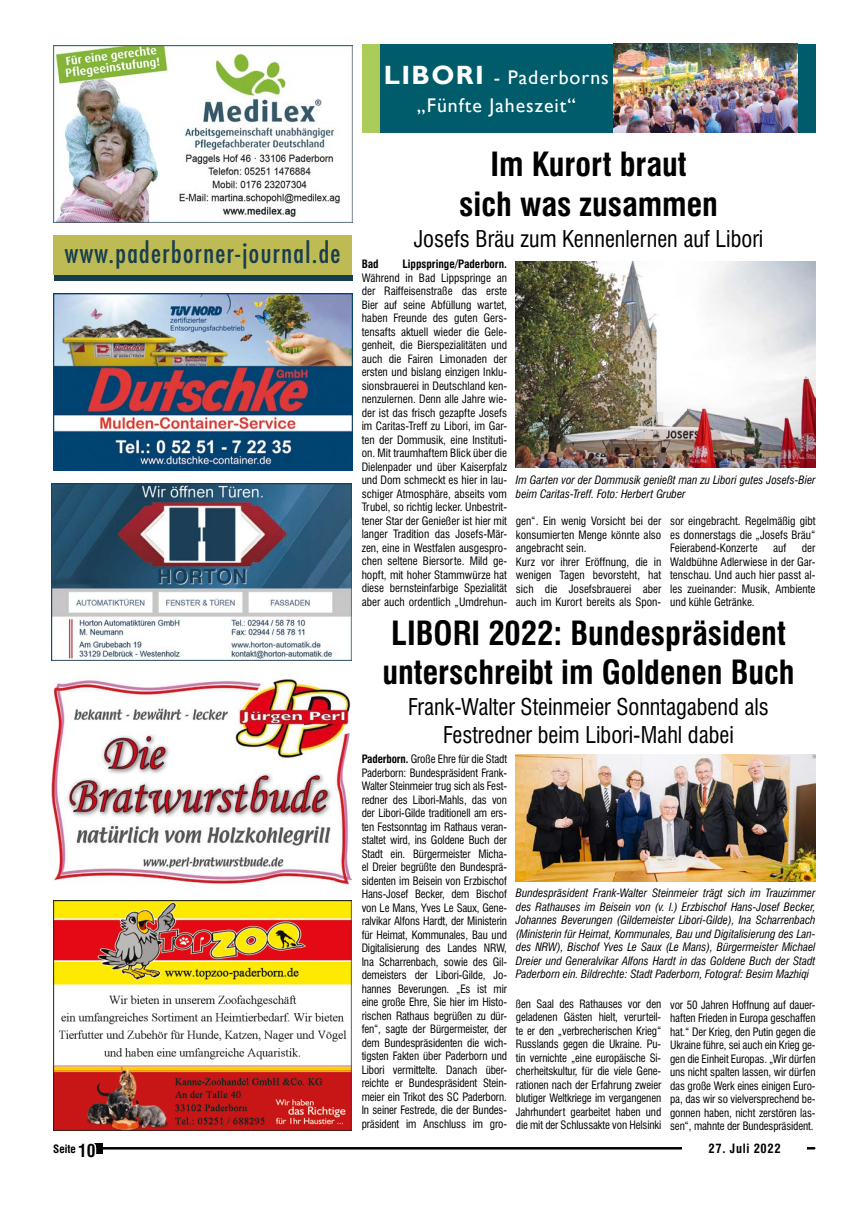
<style>
.page{position:relative;width:851px;height:1205px;background:#fff}
.page>*{position:absolute;margin:0;border:0;box-sizing:border-box;transform-origin:0 0}
.t1{font:700 condensed 32.5px/39.5px "Swiss 721 BT";color:#000;text-align:center}
.t2{font:condensed 27.5px "Futura";letter-spacing:.05em;color:#173d4e}
.t3{font:condensed 22.5px/27.5px "Swiss 721 BT";color:#000;text-align:center}
.t4{font:19.75px/28.6px "Gill Sans";letter-spacing:.05em;color:#fff;text-align:center}
.t5{font:700 condensed 12.5px "Swiss 721 BT";letter-spacing:.05em;color:#000}
.t6{font:condensed 11.25px/13.5px "Swiss 721 BT";color:#000;text-align:justify}
.t7{font:italic condensed 11.25px/13.5px "Swiss 721 BT";color:#000}
.t8{font:700 condensed 11.25px "Swiss 721 BT";color:#000}
.s1{font-weight:700;font-size:26.38px}
.s2{font-weight:700}
.s3{font-size:17.5px;color:#fff}
</style>
<div class="page">
<hr style="left:97px;top:1147px;width:717px;height:2px;background:#000">
<div style="left:92px;top:1143px;width:10px;height:10px;background:#000"></div>
<div style="left:682px;top:1136px;width:124px;height:24px;background:#fff"></div>
<img style="left:52px;top:679px;width:299px;height:206px">
<img style="left:53px;top:900px;width:298px;height:230px">
<img style="left:52px;top:483px;width:299px;height:178px">
<div style="left:54px;top:235px;width:298px;height:40px;background:#bfbb54"></div>
<div style="left:54px;top:275px;width:298px;height:5px;background:#173d4e"></div>
<img style="left:53px;top:46px;width:300px;height:177px">
<div style="left:365px;top:44px;width:450px;height:88px;background:#005c6b"></div>
<img style="left:613px;top:44px;width:184px;height:88px">
<div style="left:361px;top:44px;width:18px;height:88px;background:#abcc59"></div>
<img style="left:53px;top:293px;width:300px;height:177px">
<img style="left:516px;top:262px;width:299px;height:205px">
<img style="left:516px;top:754px;width:299px;height:127px">
<h2 class="t2" style="left:65px;top:236px;width:277px">www.paderborner-journal.de</h2>
<h3 class="t4" style="left:384px;top:63px;width:226px"><span class="s1">LIBORI</span> - Paderborns „Fünfte Jaheszeit“</h3>
<h1 class="t1" style="left:459px;top:145px;width:260px">Im Kurort braut<br>sich was zusammen</h1>
<h3 class="t3" style="left:413px;top:225px;width:351px">Josefs Bräu zum Kennenlernen auf Libori</h3>
<p class="t8" style="left:361px;top:257px;width:19px">Bad</p>
<p class="t8" style="left:402px;top:257px;width:106px">Lippspringe/Paderborn.</p>
<p class="t6" style="left:361px;top:271px;width:147px">Während in Bad Lippspringe an der Raiffeisenstraße das erste Bier auf seine Abfüllung wartet, haben Freunde des guten Gers&shy;tensafts aktuell wieder die Gele&shy;genheit, die Bierspezialitäten und auch die Fairen Limonaden der ersten und bislang einzigen Inklu&shy;sionsbrauerei in Deutschland ken&shy;nenzulernen. Denn alle Jahre wie&shy;der ist das frisch gezapfte Josefs im Caritas-Treff zu Libori, im Gar&shy;ten der Dommusik, eine Instituti&shy;on. Mit traumhaftem Blick über die Dielenpader und über Kaiserpfalz und Dom schmeckt es hier in lau&shy;schiger Atmosphäre, abseits vom Trubel, so richtig lecker. Unbestrit&shy;tener Star der Genießer ist hier mit langer Tradition das Josefs-Mär&shy;zen, eine in Westfalen ausgespro&shy;chen seltene Biersorte. Mild ge&shy;hopft, mit hoher Stammwürze hat diese bernsteinfarbige Spezialität aber auch ordentlich „Umdrehun-</p>
<p class="t7" style="left:516px;top:474px;width:301px">Im Garten vor der Dommusik genießt man zu Libori gutes Josefs-Bier beim Caritas-Treff. Foto: Herbert Gruber</p>
<p class="t6" style="left:670px;top:514px;width:147px">sor eingebracht. Regelmäßig gibt es donnerstags die „Josefs Bräu“ Feierabend-Konzerte</p>
<p class="t6" style="left:516px;top:514px;width:147px;text-align:left">gen“. Ein wenig Vorsicht bei der konsumierten Menge könnte also angebracht sein.<br>Kurz vor ihrer Eröffnung, die in wenigen Tagen bevorsteht, hat sich die Josefsbrauerei aber auch im Kurort bereits als Spon-</p>
<p class="t6" style="left:773px;top:541px;width:15px">auf</p>
<p class="t6" style="left:670px;top:541px;width:147px;text-indent:132px">der Waldbühne Adlerwiese in der Gar&shy;tenschau. Und auch hier passt al&shy;les zueinander: Musik, Ambiente und kühle Getränke.</p>
<h1 class="t1" style="left:382px;top:613px;width:413px;text-align:left">LIBORI 2022: Bundespräsident unterschreibt im Goldenen Buch</h1>
<h3 class="t3" style="left:408px;top:693px;width:362px">Frank-Walter Steinmeier Sonntagabend als<br>Festredner beim Libori-Mahl dabei</h3>
<p class="t6" style="left:361px;top:752px;width:147px"><span class="s2">Paderborn.</span> Große Ehre für die Stadt Paderborn: Bundespräsident Frank-Walter Steinmeier trug sich als Fest&shy;redner des Libori-Mahls, das von der Libori-Gilde traditionell am ers&shy;ten Festsonntag im Rathaus veran&shy;staltet wird, ins Goldene Buch der Stadt ein. Bürgermeister Micha&shy;el Dreier begrüßte den Bundesprä&shy;sidenten im Beisein von Erzbischof Hans-Josef Becker, dem Bischof von Le Mans, Yves Le Saux, Gene&shy;ralvikar Alfons Hardt, der Ministerin für Heimat, Kommunales, Bau und Digitalisierung des Landes NRW, Ina Scharrenbach, sowie des Gil&shy;demeisters der Libori-Gilde, Jo&shy;hannes Beverungen. „Es ist mir eine große Ehre, Sie hier im Histo&shy;rischen Rathaus begrüßen zu dür&shy;fen“, sagte der Bürgermeister, der dem Bundespräsidenten die wich&shy;tigsten Fakten über Paderborn und Libori vermittelte. Danach über&shy;reichte er Bundespräsident Stein&shy;meier ein Trikot des SC Paderborn.<br>In seiner Festrede, die der Bundes&shy;präsident im Anschluss im gro-</p>
<p class="t7" style="left:516px;top:886px;width:301px;text-align:justify">Bundespräsident Frank-Walter Steinmeier trägt sich im Trauzimmer des Rathauses im Beisein von (v. l.) Erzbischof Hans-Josef Becker, Johannes Beverungen (Gildemeister Libori-Gilde), Ina Scharrenbach (Ministerin für Heimat, Kommunales, Bau und Digitalisierung des Lan&shy;des NRW), Bischof Yves Le Saux (Le Mans), Bürgermeister Michael Dreier und Generalvikar Alfons Hardt in das Goldene Buch der Stadt Paderborn ein. Bildrechte: Stadt Paderborn, Fotograf: Besim Mazhiqi</p>
<p class="t6" style="left:516px;top:997px;width:147px">ßen Saal des Rathauses vor den geladenen Gästen hielt, verurteil&shy;te er den „verbrecherischen Krieg“ Russlands gegen die Ukraine. Pu&shy;tin vernichte „eine europäische Si&shy;cherheitskultur, für die viele Gene&shy;rationen nach der Erfahrung zweier blutiger Weltkriege im vergangenen Jahrhundert gearbeitet haben und die mit der Schlussakte von Helsinki</p>
<p class="t6" style="left:670px;top:998px;width:147px">vor 50 Jahren Hoffnung auf dauer&shy;haften Frieden in Europa geschaffen hat.“ Der Krieg, den Putin gegen die Ukraine führe, sei auch ein Krieg ge&shy;gen die Einheit Europas. „Wir dürfen uns nicht spalten lassen, wir dürfen das große Werk eines einigen Euro&shy;pa, das wir so vielversprechend be&shy;gonnen haben, nicht zerstören las&shy;sen“, mahnte der Bundespräsident.</p>
<p class="t8" style="left:53px;top:1142px;width:44px">Seite <span class="s3">10</span></p>
<p class="t5" style="left:708px;top:1141px;width:73px">27. Juli 2022</p>
</div>
